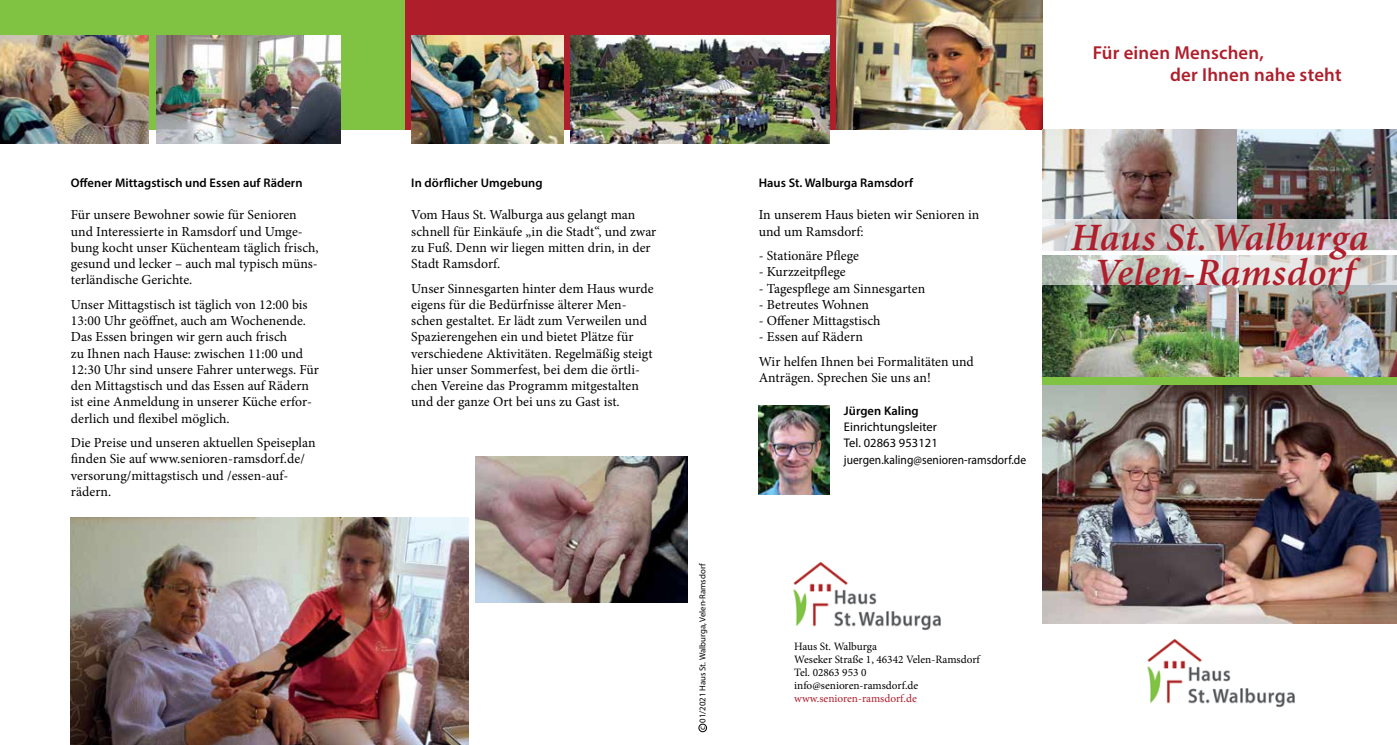
<style>
.page{position:relative;width:1397px;height:745px;background:#fff}
.page>*{position:absolute;margin:0;border:0;box-sizing:border-box;transform-origin:0 0}
.t1{font:italic 600 38.75px/35.4px "Minion Pro";letter-spacing:.01em;color:#af1e2b;text-align:center}
.t2{font:600 18.75px/22.5px "Myriad Pro";letter-spacing:.01em;color:#af1e2b}
.t3{font:13.75px/16.2px "Minion Pro";letter-spacing:.005em;color:#000}
.t4{font:600 12.5px "Myriad Pro";letter-spacing:.005em;color:#000}
.t5{font:12.5px/16.2px "Myriad Pro";letter-spacing:.005em;color:#000}
.t6{font:11.25px/13.1px "Minion Pro";color:#000}
.t7{font:11.25px "Minion Pro";color:#af1e2b}
.t8{font:8.75px "Myriad Pro";color:#000}
</style>
<div class="page">
<img style="left:1042px;top:129px;width:354px;height:121px">
<div style="left:404px;top:0;width:432px;height:129px;background:#af1e2b"></div>
<div style="left:0;top:0;width:404px;height:129px;background:#80c342"></div>
<img style="left:71px;top:517px;width:397px;height:227px">
<img style="left:570px;top:35px;width:259px;height:108px">
<img style="left:1042px;top:255px;width:354px;height:122px">
<img style="left:836px;top:0;width:206px;height:129px">
<img style="left:1042px;top:384px;width:354px;height:239px">
<img style="left:758px;top:405px;width:71px;height:88px">
<div style="left:1042px;top:377px;width:354px;height:7px;background:#80c342"></div>
<img style="left:475px;top:456px;width:212px;height:145px">
<img style="left:156px;top:35px;width:184px;height:108px">
<img style="left:0;top:35px;width:149px;height:108px">
<div style="left:698px;top:723px;width:8px;height:8px;border:1px solid #000;border-radius:50%"></div>
<img style="left:411px;top:35px;width:152px;height:108px">
<img style="left:1147px;top:639px;width:148px;height:68px">
<img style="left:793px;top:562px;width:148px;height:68px">
<p class="t4" style="left:71px;top:174px;width:233px">Offener Mittagstisch und Essen auf Rädern</p>
<p class="t3" style="left:71px;top:207px;width:249px">Für unsere Bewohner sowie für Senioren und Interessierte in Ramsdorf und Umge&shy;bung kocht unser Küchenteam täglich frisch, gesund und lecker – auch mal typisch müns&shy;terländische Gerichte.</p>
<p class="t3" style="left:71px;top:296px;width:249px">Unser Mittagstisch ist täglich von 12:00 bis 13:00 Uhr geöffnet, auch am Wochenende.<br>Das Essen bringen wir gern auch frisch<br>zu Ihnen nach Hause: zwischen 11:00 und 12:30 Uhr sind unsere Fahrer unterwegs. Für den Mittagstisch und das Essen auf Rädern ist eine Anmeldung in unserer Küche erfor&shy;derlich und flexibel möglich.</p>
<p class="t3" style="left:71px;top:434px;width:246px">Die Preise und unseren aktuellen Speiseplan finden Sie auf www.senioren-ramsdorf.de/ versorung/mittagstisch und /essen-auf&shy;rädern.</p>
<p class="t4" style="left:411px;top:174px;width:133px">In dörflicher Umgebung</p>
<p class="t3" style="left:411px;top:207px;width:246px">Vom Haus St. Walburga aus gelangt man schnell für Einkäufe „in die Stadt“, und zwar zu Fuß. Denn wir liegen mitten drin, in der Stadt Ramsdorf.</p>
<p class="t3" style="left:411px;top:280px;width:244px">Unser Sinnesgarten hinter dem Haus wurde eigens für die Bedürfnisse älterer Men&shy;schen gestaltet. Er lädt zum Verweilen und Spazierengehen ein und bietet Plätze für verschiedene Aktivitäten. Regelmäßig steigt hier unser Sommerfest, bei dem die örtli&shy;chen Vereine das Programm mitgestalten und der ganze Ort bei uns zu Gast ist.</p>
<p class="t8" style="left:697px;top:730px;width:168px;rotate:-90deg">c 01/2021 Haus St. Walburga, Velen-Ramsdorf</p>
<p class="t4" style="left:758px;top:174px;width:156px">Haus St. Walburga Ramsdorf</p>
<p class="t3" style="left:758px;top:207px;width:222px">In unserem Haus bieten wir Senioren in und um Ramsdorf:</p>
<p class="t3" style="left:758px;top:247px;width:102px">- Stationäre Pflege</p>
<p class="t3" style="left:758px;top:263px;width:88px">- Kurzzeitpflege</p>
<p class="t3" style="left:758px;top:280px;width:168px">- Tagespflege am Sinnesgarten</p>
<p class="t3" style="left:758px;top:296px;width:112px">- Betreutes Wohnen</p>
<p class="t3" style="left:758px;top:312px;width:123px">- Offener Mittagstisch</p>
<p class="t3" style="left:758px;top:324px;width:216px;line-height:24.4px">- Essen auf Rädern<br>Wir helfen Ihnen bei Formalitäten und</p>
<p class="t3" style="left:758px;top:369px;width:174px">Anträgen. Sprechen Sie uns an!</p>
<p class="t4" style="left:843px;top:402px;width:76px">Jürgen Kaling</p>
<p class="t5" style="left:843px;top:418px;width:184px">Einrichtungsleiter<br>Tel. 02863 953121 juergen.kaling@senioren-ramsdorf.de</p>
<h2 class="t2" style="left:1169px;top:40px;width:173px;text-indent:-77px">Für einen Menschen,<br>der Ihnen nahe steht</h2>
<h1 class="t1" style="left:1070px;top:219px;width:299px">Haus St. Walburga<br>Velen-Ramsdorf</h1>
<p class="t6" style="left:794px;top:639px;width:187px">Haus St. Walburga<br>Weseker Straße 1, 46342 Velen-Ramsdorf<br>Tel. 02863 953 0 info@senioren-ramsdorf.de</p>
<p class="t7" style="left:794px;top:690px;width:124px">www.senioren-ramsdorf.de</p>
</div>
